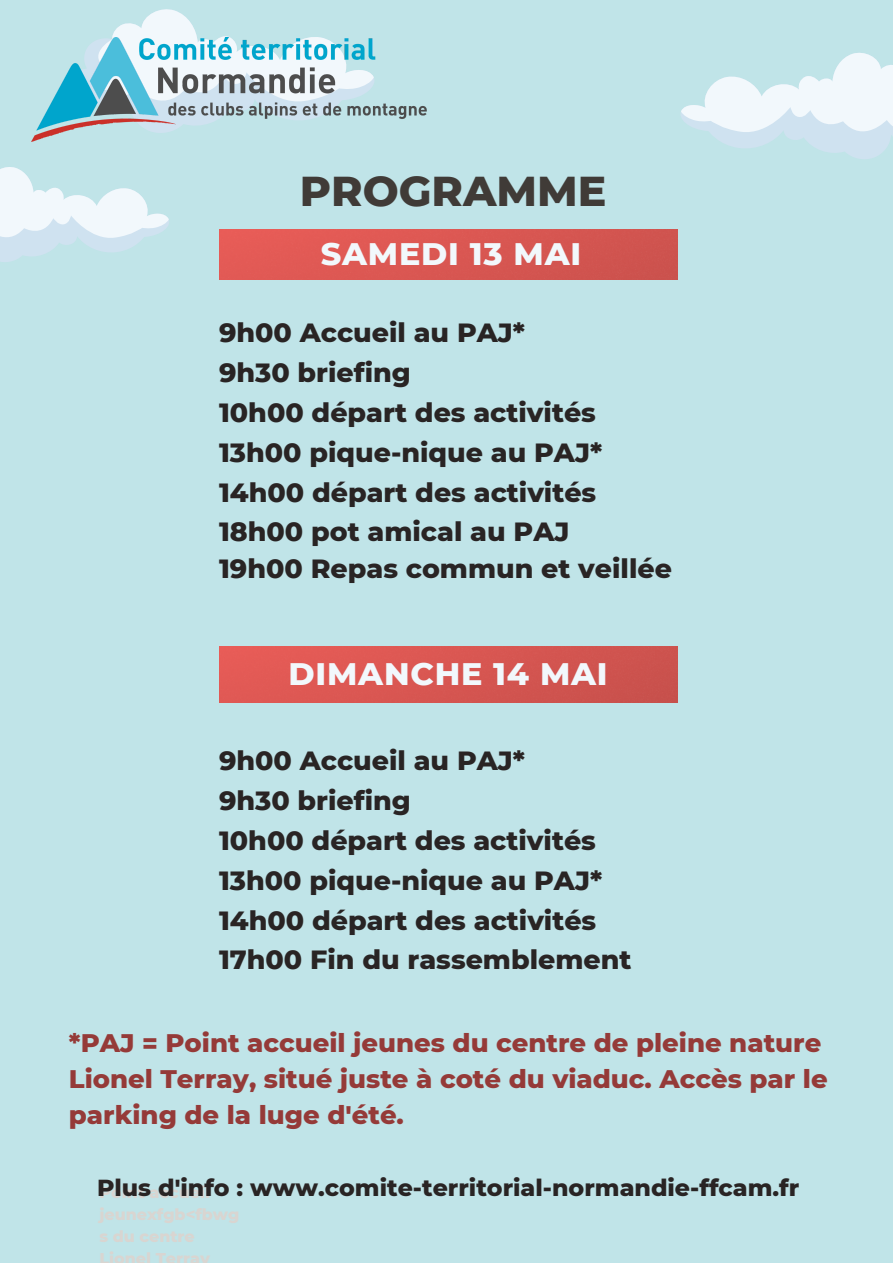
<style>
.page{position:relative;width:893px;height:1263px;background:#c0e4e8}
.page>*{position:absolute;margin:0;border:0;box-sizing:border-box;transform-origin:0 0}
.t1{font:800 42.6px "Montserrat";color:#403b37}
.t2{font:800 31.8px "Montserrat";letter-spacing:.025em;color:#f2f8fc}
.t3{font:800 26.85px/39.3px "Montserrat";color:#292424}
.t4{font:800 25.95px/36.2px "Montserrat";color:#953a38}
.t5{font:800 23.7px "Montserrat";color:#292424}
.t6{font:800 15.9px/22.2px "Montserrat";color:#d9d5d1}
</style>
<div class="page">
<svg style="left:0;top:167px;width:169px;height:95px"></svg>
<svg style="left:681px;top:52px;width:212px;height:107px"></svg>
<svg style="left:112px;top:9px;width:117px;height:28px"></svg>
<img style="left:219px;top:230px;width:458px;height:49px">
<img style="left:31px;top:37px;width:396px;height:104px">
<img style="left:219px;top:646px;width:458px;height:56px">
<h1 class="t1" style="left:300px;top:165px;width:308px">PROGRAMME</h1>
<p class="t2" style="left:321px;top:235px;width:262px">SAMEDI 13 MAI</p>
<p class="t3" style="left:219px;top:313px;width:454px">9h00 Accueil au PAJ*<br>9h30 briefing<br>10h00 départ des activités<br>13h00 pique-nique au PAJ*<br>14h00 départ des activités<br>18h00 pot amical au PAJ<br>19h00 Repas commun et veillée</p>
<p class="t2" style="left:288px;top:654px;width:321px">DIMANCHE 14 MAI</p>
<p class="t3" style="left:219px;top:741px;width:414px;line-height:39.8px">9h00 Accueil au PAJ*<br>9h30 briefing<br>10h00 départ des activités<br>13h00 pique-nique au PAJ*<br>14h00 départ des activités<br>17h00 Fin du rassemblement</p>
<p class="t4" style="left:69px;top:1024px;width:760px">*PAJ = Point accueil jeunes du centre de pleine nature<br>Lionel Terray, situé juste à coté du viaduc. Accès par le parking de la luge d'été.</p>
<p class="t5" style="left:97px;top:1173px;width:704px">Plus d'info : www.comite-territorial-normandie-ffcam.fr</p>
<p class="t6" style="left:99px;top:1181px;width:141px">Point accueil jeunexfgb&lt;fbwg s du centre<br>Lionel Terray</p>
</div>
